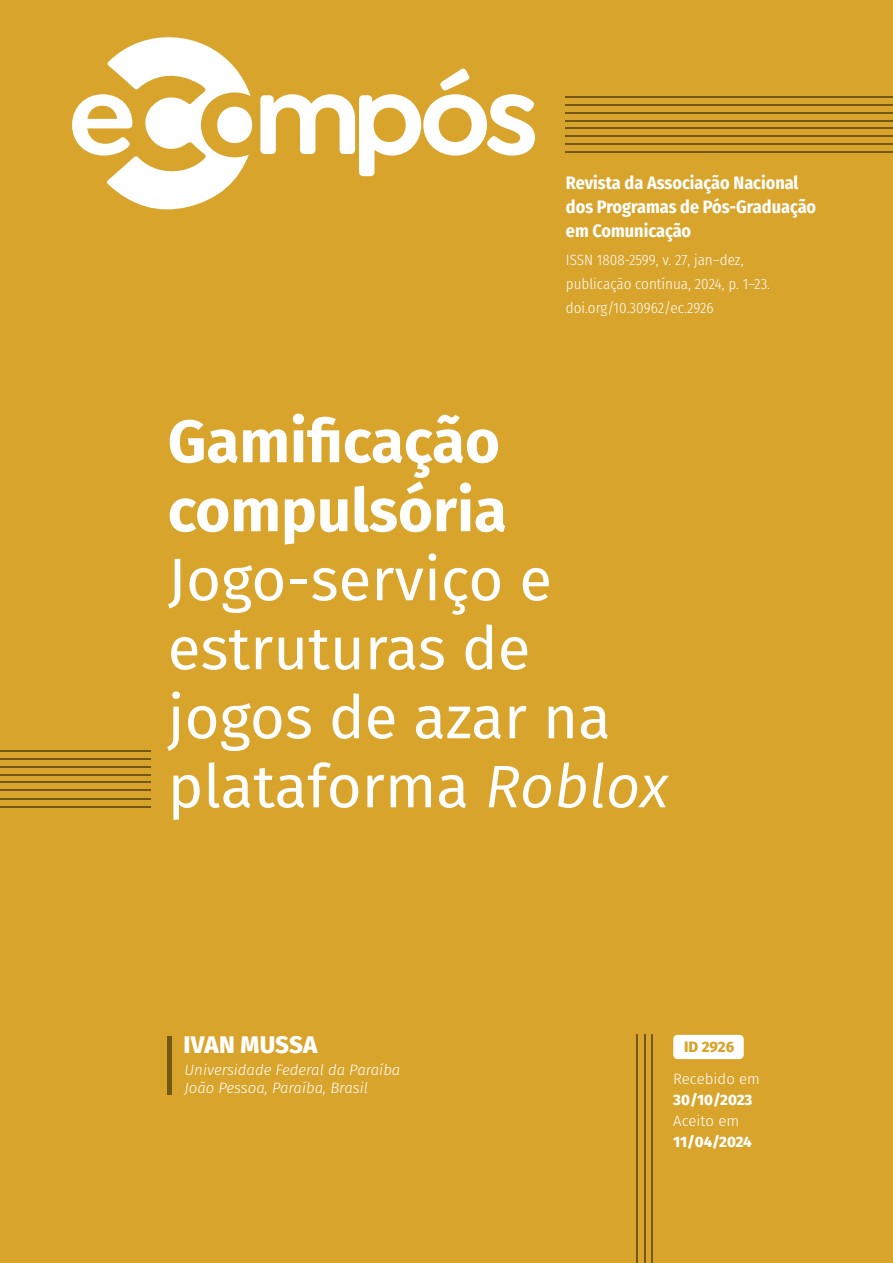
<style>
.page{position:relative;width:893px;height:1263px;background:#d9a42c}
.page>*{position:absolute;margin:0;border:0;box-sizing:border-box;transform-origin:0 0}
.t1{font:60px/69px "Fira Sans";color:#fff}
.t2{font:700 60px/69px "Fira Sans";color:#fff}
.t3{font:800 24px "Fira Sans";letter-spacing:.005em;color:#fff}
.t4{font:700 18px/24px "Fira Sans Condensed";color:#fff}
.t5{font:300 15px "Fira Sans Condensed";color:#fff}
.t6{font:italic 300 15px "Fira Sans";color:#fff}
.t7{font:800 15px "Fira Sans";letter-spacing:-.005em;color:#fff}
.t8{font:300 15px "Fira Sans";color:#fff}
.t9{font:800 15px "Fira Sans";letter-spacing:-.005em;color:#d9a42c}
.s1{font-style:italic}
</style>
<div class="page">
<hr style="left:566px;top:143px;width:327px;height:2px;background:#735715">
<hr style="left:566px;top:127px;width:327px;height:2px;background:#735715">
<hr style="left:566px;top:151px;width:327px;height:2px;background:#735715">
<hr style="left:566px;top:135px;width:327px;height:2px;background:#735715">
<hr style="left:566px;top:112px;width:327px;height:2px;background:#735715">
<hr style="left:566px;top:96px;width:327px;height:2px;background:#735715">
<hr style="left:566px;top:120px;width:327px;height:2px;background:#735715">
<hr style="left:566px;top:104px;width:327px;height:1px;background:#735715">
<hr style="left:0;top:798px;width:150px;height:2px;background:#735715">
<hr style="left:0;top:781px;width:150px;height:2px;background:#735715">
<hr style="left:0;top:806px;width:150px;height:1px;background:#735715">
<hr style="left:0;top:789px;width:150px;height:2px;background:#735715">
<hr style="left:0;top:766px;width:150px;height:2px;background:#735715">
<hr style="left:0;top:750px;width:150px;height:2px;background:#735715">
<hr style="left:0;top:774px;width:150px;height:2px;background:#735715">
<hr style="left:0;top:758px;width:150px;height:2px;background:#735715">
<hr style="left:636px;top:1035px;width:2px;height:228px;background:#735715">
<hr style="left:644px;top:1035px;width:1px;height:228px;background:#735715">
<hr style="left:651px;top:1035px;width:2px;height:228px;background:#735715">
<div style="left:673px;top:1035px;width:71px;height:24px;background:#fff;border-radius:4px"></div>
<hr style="left:168px;top:1036px;width:4px;height:59px;background:#735715">
<svg style="left:260px;top:68px;width:275px;height:108px"></svg>
<svg style="left:72px;top:37px;width:179px;height:173px"></svg>
<p class="t4" style="left:566px;top:170px;width:234px">Revista da Associação Nacional</p>
<p class="t4" style="left:566px;top:194px;width:252px">dos Programas de Pós-Graduação em Comunicação</p>
<p class="t5" style="left:566px;top:249px;width:179px">ISSN 1808-2599, v. 27, jan–dez,</p>
<p class="t5" style="left:566px;top:273px;width:206px">publicação contínua, 2024, p. 1–23.</p>
<p class="t5" style="left:566px;top:297px;width:149px">doi.org/10.30962/ec.2926</p>
<p class="t2" style="left:168px;top:403px;width:341px">Gamificação compulsória</p>
<p class="t1" style="left:168px;top:543px;width:386px">Jogo-serviço e estruturas de</p>
<p class="t1" style="left:168px;top:681px;width:502px">jogos de azar na plataforma <span class="s1">Roblox</span></p>
<p class="t3" style="left:184px;top:1023px;width:135px">IVAN MUSSA</p>
<p class="t9" style="left:684px;top:1034px;width:52px">ID 2926</p>
<p class="t6" style="left:185px;top:1059px;width:217px">Universidade Federal da Paraíba</p>
<p class="t6" style="left:185px;top:1077px;width:185px">João Pessoa, Paraíba, Brasil</p>
<p class="t8" style="left:673px;top:1068px;width:88px">Recebido em</p>
<p class="t7" style="left:673px;top:1086px;width:81px">30/10/2023</p>
<p class="t8" style="left:673px;top:1110px;width:67px">Aceito em</p>
<p class="t7" style="left:673px;top:1128px;width:80px">11/04/2024</p>
</div>
